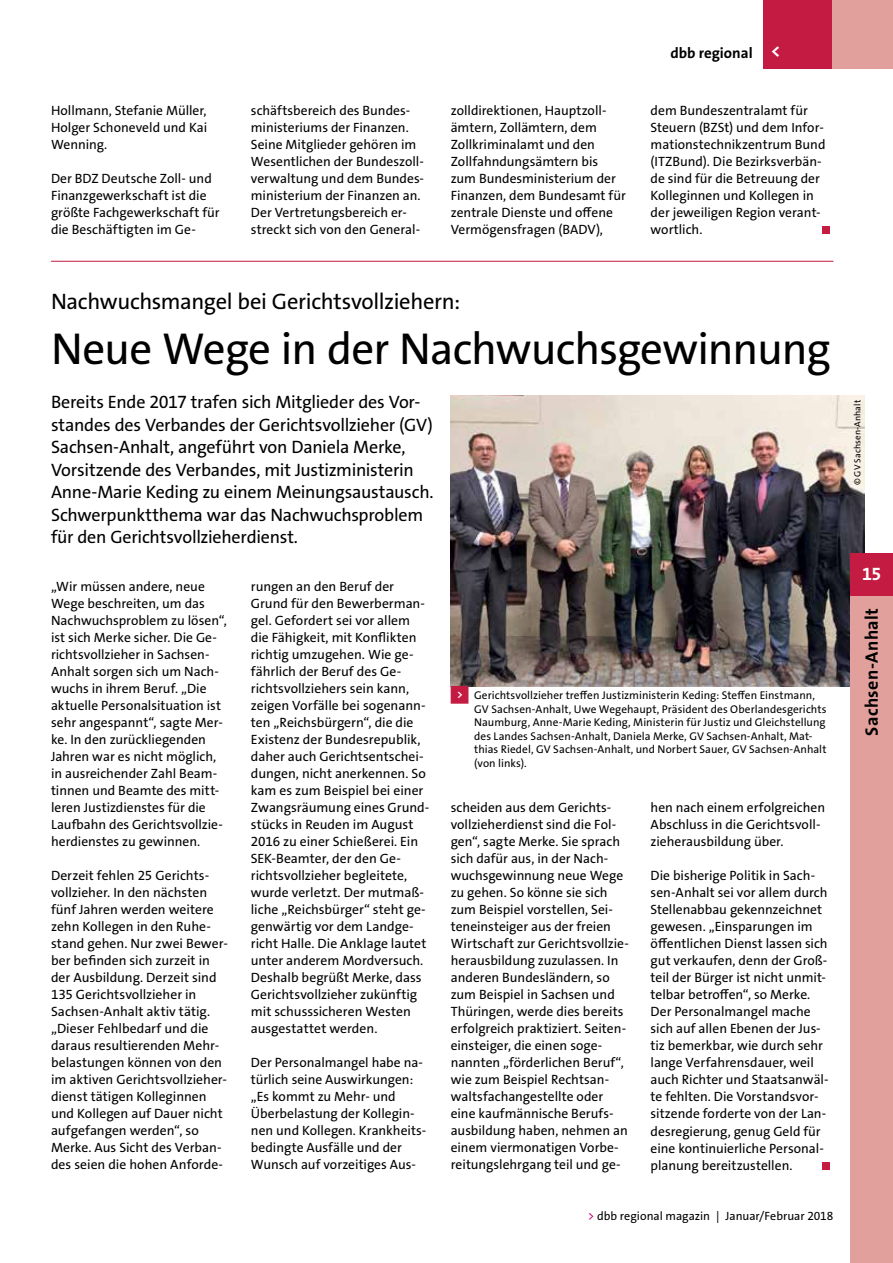
<style>
.page{position:relative;width:893px;height:1263px;background:#fff}
.page>*{position:absolute;margin:0;border:0;box-sizing:border-box;transform-origin:0 0}
.t1{font:45px "The Sans Os F";letter-spacing:-.025em;color:#000}
.t2{font:22.5px "The Sans Os F";letter-spacing:-.015em;color:#000}
.t3{font:18px/22.5px "The Sans Os F";letter-spacing:-.015em;color:#000}
.t4{font:700 18px "The Sans Os F";letter-spacing:.02em;color:#000}
.t5{font:700 18px "The Sans Os F";color:#fff}
.t6{font:700 15px "The Sans Os F";color:#000}
.t7{font:13.5px/17px "The Sans Os F";color:#000}
.t8{font:12px "The Sans Os F";color:#000}
.t9{font:11.25px/13.5px "The Sans Os F";letter-spacing:.005em;color:#000}
.t10{font:9px "The Sans Os F";letter-spacing:.015em;color:#000}
.s1{font-family:"Top Numbers";color:#c31b41}
.s2{color:#c40075}
</style>
<div class="page">
<div style="left:822px;top:1162px;width:7px;height:7px;background:#c31b41"></div>
<img style="left:451px;top:396px;width:413px;height:290px">
<div style="left:822px;top:227px;width:7px;height:7px;background:#c31b41"></div>
<hr style="left:51px;top:261px;width:782px;height:1px;background:#c31b41">
<div style="left:850px;top:595px;width:43px;height:668px;background:#e1a09b"></div>
<div style="left:850px;top:553px;width:43px;height:42px;background:#c31b41"></div>
<div style="left:763px;top:0;width:130px;height:68px;background:#e1a09b"></div>
<div style="left:763px;top:0;width:68px;height:68px;background:#c31b41"></div>
<p class="t7" style="left:51px;top:102px;width:158px;text-align:justify">Hollmann, Stefanie Müller, Holger Schoneveld und Kai Wenning.</p>
<p class="t7" style="left:51px;top:170px;width:170px">Der BDZ Deutsche Zoll- und<br>Finanzgewerkschaft ist die größte Fachgewerkschaft für die Beschäftigten im Ge-</p>
<p class="t6" style="left:670px;top:44px;width:84px">dbb regional</p>
<h3 class="t5" style="left:771px;top:39px;width:11px">&lt;</h3>
<p class="t7" style="left:251px;top:102px;width:175px">schäftsbereich des Bundes&shy;ministeriums der Finanzen.<br>Seine Mitglieder gehören im<br>Wesentlichen der Bundeszoll&shy;verwaltung und dem Bundes&shy;ministerium der Finanzen an.<br>Der Vertretungsbereich er&shy;streckt sich von den General-</p>
<p class="t7" style="left:451px;top:102px;width:177px">zolldirektionen, Hauptzoll&shy;ämtern, Zollämtern, dem<br>Zollkriminalamt und den<br>Zollfahndungsämtern bis zum Bundesministerium der<br>Finanzen, dem Bundesamt für zentrale Dienste und offene<br>Vermögensfragen (BADV),</p>
<p class="t7" style="left:651px;top:102px;width:176px">dem Bundeszentralamt für<br>Steuern (BZSt) und dem Infor&shy;mationstechnikzentrum Bund (ITZBund). Die Bezirksverbän&shy;de sind für die Betreuung der<br>Kolleginnen und Kollegen in der jeweiligen Region verant&shy;wortlich.</p>
<h2 class="t2" style="left:51px;top:287px;width:411px">Nachwuchsmangel bei Gerichtsvollziehern:</h2>
<h1 class="t1" style="left:51px;top:320px;width:781px">Neue Wege in der Nachwuchsgewinnung</h1>
<p class="t3" style="left:51px;top:391px;width:384px">Bereits Ende 2017 trafen sich Mitglieder des Vor&shy;standes des Verbandes der Gerichtsvollzieher (GV)<br>Sachsen-Anhalt, angeführt von Daniela Merke, Vorsitzende des Verbandes, mit Justizministerin Anne-Marie Keding zu einem Meinungsaustausch.<br>Schwerpunktthema war das Nachwuchsproblem für den Gerichtsvollzieherdienst.</p>
<p class="t7" style="left:51px;top:578px;width:177px">„Wir müssen andere, neue<br>Wege beschreiten, um das<br>Nachwuchsproblem zu lösen“, ist sich Merke sicher. Die Ge&shy;richtsvollzieher in Sachsen--<br>Anhalt sorgen sich um Nach&shy;wuchs in ihrem Beruf. „Die aktuelle Personalsituation ist sehr angespannt“, sagte Mer&shy;ke. In den zurückliegenden<br>Jahren war es nicht möglich, in ausreichender Zahl Beam&shy;tinnen und Beamte des mitt&shy;leren Justizdienstes für die<br>Laufbahn des Gerichtsvollzie&shy;herdienstes zu gewinnen.</p>
<p class="t7" style="left:51px;top:867px;width:178px">Derzeit fehlen 25 Gerichts&shy;vollzieher. In den nächsten fünf Jahren werden weitere zehn Kollegen in den Ruhe&shy;stand gehen. Nur zwei Bewer&shy;ber befinden sich zurzeit in der Ausbildung. Derzeit sind<br>135 Gerichtsvollzieher in<br>Sachsen-Anhalt aktiv tätig. „Dieser Fehlbedarf und die daraus resultierenden Mehr&shy;belastungen können von den im aktiven Gerichtsvollzieher&shy;dienst tätigen Kolleginnen und Kollegen auf Dauer nicht aufgefangen werden“, so<br>Merke. Aus Sicht des Verban&shy;des seien die hohen Anforde-</p>
<p class="t7" style="left:251px;top:578px;width:180px">rungen an den Beruf der<br>Grund für den Bewerberman&shy;gel. Gefordert sei vor allem die Fähigkeit, mit Konflikten richtig umzugehen. Wie ge&shy;fährlich der Beruf des Ge&shy;richtsvollziehers sein kann, zeigen Vorfälle bei sogenann&shy;ten „Reichsbürgern“, die die<br>Existenz der Bundesrepublik, daher auch Gerichtsentschei&shy;dungen, nicht anerkennen. So kam es zum Beispiel bei einer<br>Zwangsräumung eines Grund&shy;stücks in Reuden im August<br>2016 zu einer Schießerei. Ein<br>SEK-Beamter, der den Ge&shy;richtsvollzieher begleitete, wurde verletzt. Der mutmaß&shy;liche „Reichsbürger“ steht ge&shy;genwärtig vor dem Landge&shy;richt Halle. Die Anklage lautet unter anderem Mordversuch.<br>Deshalb begrüßt Merke, dass<br>Gerichtsvollzieher zukünftig mit schusssicheren Westen ausgestattet werden.</p>
<p class="t7" style="left:251px;top:1054px;width:177px">Der Personalmangel habe na&shy;türlich seine Auswirkungen: „Es kommt zu Mehr- und<br>Überbelastung der Kollegin&shy;nen und Kollegen. Krankheits&shy;bedingte Ausfälle und der<br>Wunsch auf vorzeitiges Aus-</p>
<p class="t9" style="left:474px;top:689px;width:354px;text-indent:-23px"><span class="s1">&lt;</span> Gerichtsvollzieher treffen Justizministerin Keding: Steffen Einstmann, GV Sachsen-Anhalt, Uwe Wegehaupt, Präsident des Oberlandesgerichts Naumburg, Anne-Marie Keding, Ministerin für Justiz und Gleichstellung des Landes Sachsen-Anhalt, Daniela Merke, GV Sachsen-Anhalt, Mat&shy;thias Riedel, GV Sachsen-Anhalt, und Norbert Sauer, GV Sachsen-Anhalt (von links).</p>
<p class="t7" style="left:451px;top:799px;width:180px">scheiden aus dem Gerichts&shy;vollzieherdienst sind die Fol&shy;gen“, sagte Merke. Sie sprach sich dafür aus, in der Nach&shy;wuchsgewinnung neue Wege zu gehen. So könne sie sich zum Beispiel vorstellen, Sei&shy;teneinsteiger aus der freien<br>Wirtschaft zur Gerichtsvollzie&shy;herausbildung zuzulassen. In anderen Bundesländern, so zum Beispiel in Sachsen und<br>Thüringen, werde dies bereits erfolgreich praktiziert. Seiten&shy;einsteiger, die einen soge&shy;nannten „förderlichen Beruf“, wie zum Beispiel Rechtsan&shy;waltsfachangestellte oder eine kaufmännische Berufs&shy;ausbildung haben, nehmen an einem viermonatigen Vorbe&shy;reitungslehrgang teil und ge-</p>
<p class="t7" style="left:651px;top:799px;width:176px">hen nach einem erfolgreichen<br>Abschluss in die Gerichtsvoll&shy;zieherausbildung über.</p>
<p class="t7" style="left:651px;top:867px;width:180px">Die bisherige Politik in Sach&shy;sen-Anhalt sei vor allem durch<br>Stellenabbau gekennzeichnet gewesen. „Einsparungen im öffentlichen Dienst lassen sich gut verkaufen, denn der Groß&shy;teil der Bürger ist nicht unmit&shy;telbar betroffen“, so Merke.<br>Der Personalmangel mache sich auf allen Ebenen der Jus&shy;tiz bemerkbar, wie durch sehr lange Verfahrensdauer, weil auch Richter und Staatsanwäl&shy;te fehlten. Die Vorstandsvor&shy;sitzende forderte von der Lan&shy;desregierung, genug Geld für eine kontinuierliche Personal&shy;planung bereitzustellen.</p>
<p class="t8" style="left:588px;top:1208px;width:247px"><span class="s2">&gt;</span> dbb regional magazin | Januar/Februar 2018</p>
<p class="t10" style="left:851px;top:485px;width:87px;rotate:-90deg">© GV Sachsen-Anhalt</p>
<h3 class="t5" style="left:862px;top:562px;width:21px">15</h3>
<h3 class="t4" style="left:860px;top:736px;width:129px;rotate:-90deg">Sachsen-Anhalt</h3>
</div>
